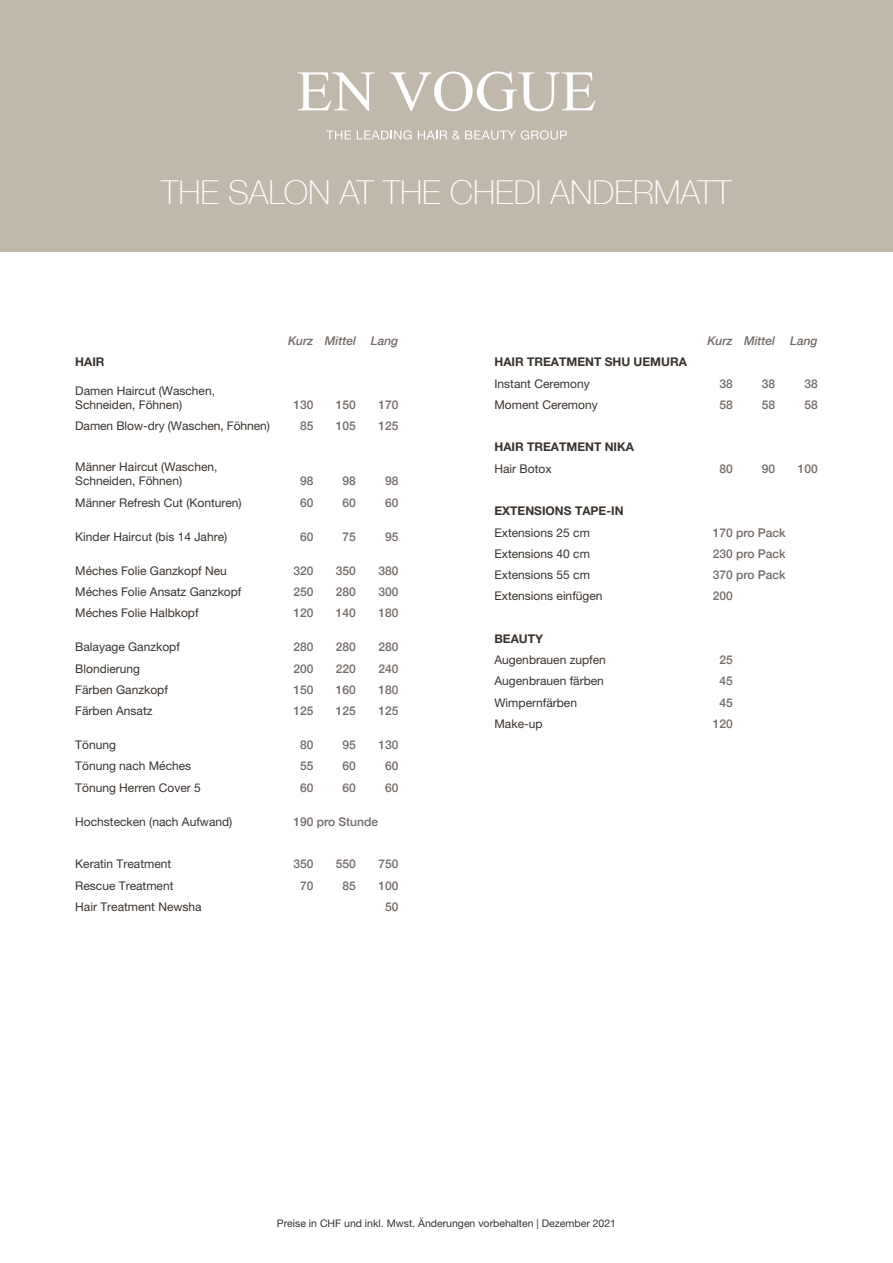
<style>
.page{position:relative;width:893px;height:1263px;background:#fff}
.page>*{position:absolute;margin:0;border:0;box-sizing:border-box;transform-origin:0 0}
.t1{font:100 33px "Helvetica Neue";color:#fff}
.t2{font:12px/14.4px "Helvetica Neue LT Pro";color:#39322d}
.t3{font:500 12px "Helvetica Neue";color:#736b67}
.t4{font:700 12px "Helvetica Neue LT Pro";color:#39322d}
.t5{font:italic 500 12px "Helvetica Neue";color:#736b67}
.t6{font:10.5px "Helvetica Neue LT Pro";color:#39322d}
</style>
<div class="page">
<div style="left:0;top:0;width:893px;height:251px;background:#c1b8ac"></div>
<svg style="left:298px;top:72px;width:77px;height:39px"></svg>
<svg style="left:390px;top:72px;width:205px;height:39px"></svg>
<svg style="left:326px;top:131px;width:25px;height:8px"></svg>
<svg style="left:357px;top:130px;width:55px;height:10px"></svg>
<svg style="left:418px;top:130px;width:149px;height:10px"></svg>
<h1 class="t1" style="left:161px;top:167px;width:572px">THE SALON AT THE CHEDI ANDERMATT</h1>
<p class="t4" style="left:75px;top:355px;width:31px">HAIR</p>
<p class="t2" style="left:75px;top:383px;width:141px">Damen Haircut (Waschen,<br>Schneiden, Föhnen)</p>
<p class="t5" style="left:288px;top:331px;width:112px">Kurz Mittel Lang</p>
<p class="t3" style="left:293px;top:395px;width:22px">130</p>
<p class="t3" style="left:336px;top:395px;width:22px">150</p>
<p class="t3" style="left:378px;top:395px;width:22px">170</p>
<p class="t2" style="left:75px;top:419px;width:196px">Damen Blow-dry (Waschen, Föhnen)</p>
<p class="t3" style="left:300px;top:416px;width:15px">85</p>
<p class="t3" style="left:336px;top:416px;width:22px">105</p>
<p class="t3" style="left:378px;top:416px;width:22px">125</p>
<p class="t2" style="left:75px;top:459px;width:144px">Männer Haircut (Waschen,<br>Schneiden, Föhnen)</p>
<p class="t3" style="left:300px;top:472px;width:15px">98</p>
<p class="t3" style="left:343px;top:472px;width:15px">98</p>
<p class="t3" style="left:385px;top:472px;width:15px">98</p>
<p class="t2" style="left:75px;top:495px;width:168px">Männer Refresh Cut (Konturen)</p>
<p class="t3" style="left:300px;top:493px;width:15px">60</p>
<p class="t3" style="left:343px;top:493px;width:15px">60</p>
<p class="t3" style="left:385px;top:493px;width:15px">60</p>
<p class="t2" style="left:75px;top:529px;width:154px">Kinder Haircut (bis 14 Jahre)</p>
<p class="t3" style="left:300px;top:527px;width:15px">60</p>
<p class="t3" style="left:343px;top:527px;width:15px">75</p>
<p class="t3" style="left:385px;top:527px;width:15px">95</p>
<p class="t2" style="left:75px;top:563px;width:153px">Méches Folie Ganzkopf Neu</p>
<p class="t3" style="left:293px;top:561px;width:22px">320</p>
<p class="t3" style="left:336px;top:561px;width:22px">350</p>
<p class="t3" style="left:378px;top:561px;width:22px">380</p>
<p class="t2" style="left:75px;top:584px;width:168px">Méches Folie Ansatz Ganzkopf</p>
<p class="t3" style="left:293px;top:582px;width:22px">250</p>
<p class="t3" style="left:336px;top:582px;width:22px">280</p>
<p class="t3" style="left:378px;top:582px;width:22px">300</p>
<p class="t2" style="left:75px;top:606px;width:125px">Méches Folie Halbkopf</p>
<p class="t3" style="left:293px;top:603px;width:22px">120</p>
<p class="t3" style="left:336px;top:603px;width:22px">140</p>
<p class="t3" style="left:378px;top:603px;width:22px">180</p>
<p class="t2" style="left:75px;top:640px;width:106px">Balayage Ganzkopf</p>
<p class="t3" style="left:293px;top:637px;width:22px">280</p>
<p class="t3" style="left:336px;top:637px;width:22px">280</p>
<p class="t3" style="left:378px;top:637px;width:22px">280</p>
<p class="t2" style="left:75px;top:661px;width:66px">Blondierung</p>
<p class="t3" style="left:293px;top:659px;width:22px">200</p>
<p class="t3" style="left:336px;top:659px;width:22px">220</p>
<p class="t3" style="left:378px;top:659px;width:22px">240</p>
<p class="t2" style="left:75px;top:682px;width:94px">Färben Ganzkopf</p>
<p class="t3" style="left:293px;top:680px;width:22px">150</p>
<p class="t3" style="left:336px;top:680px;width:22px">160</p>
<p class="t3" style="left:378px;top:680px;width:22px">180</p>
<p class="t2" style="left:75px;top:703px;width:79px">Färben Ansatz</p>
<p class="t3" style="left:293px;top:701px;width:22px">125</p>
<p class="t3" style="left:336px;top:701px;width:22px">125</p>
<p class="t3" style="left:378px;top:701px;width:22px">125</p>
<p class="t2" style="left:75px;top:737px;width:42px">Tönung</p>
<p class="t3" style="left:300px;top:735px;width:15px">80</p>
<p class="t3" style="left:343px;top:735px;width:15px">95</p>
<p class="t3" style="left:378px;top:735px;width:22px">130</p>
<p class="t2" style="left:75px;top:759px;width:118px">Tönung nach Méches</p>
<p class="t3" style="left:300px;top:756px;width:15px">55</p>
<p class="t3" style="left:343px;top:756px;width:15px">60</p>
<p class="t3" style="left:385px;top:756px;width:15px">60</p>
<p class="t2" style="left:75px;top:780px;width:127px">Tönung Herren Cover 5</p>
<p class="t3" style="left:300px;top:778px;width:15px">60</p>
<p class="t3" style="left:343px;top:778px;width:15px">60</p>
<p class="t3" style="left:385px;top:778px;width:15px">60</p>
<p class="t2" style="left:75px;top:814px;width:159px">Hochstecken (nach Aufwand)</p>
<p class="t3" style="left:293px;top:812px;width:86px">190 pro Stunde</p>
<p class="t2" style="left:75px;top:857px;width:98px">Keratin Treatment</p>
<p class="t3" style="left:293px;top:854px;width:22px">350</p>
<p class="t3" style="left:336px;top:854px;width:22px">550</p>
<p class="t3" style="left:378px;top:854px;width:22px">750</p>
<p class="t2" style="left:75px;top:878px;width:100px">Rescue Treatment</p>
<p class="t3" style="left:300px;top:876px;width:15px">70</p>
<p class="t3" style="left:343px;top:876px;width:15px">85</p>
<p class="t3" style="left:378px;top:876px;width:22px">100</p>
<p class="t2" style="left:75px;top:899px;width:128px">Hair Treatment Newsha</p>
<p class="t3" style="left:385px;top:897px;width:15px">50</p>
<p class="t5" style="left:707px;top:331px;width:112px">Kurz Mittel Lang</p>
<p class="t4" style="left:494px;top:355px;width:194px">HAIR TREATMENT SHU UEMURA</p>
<p class="t2" style="left:494px;top:376px;width:97px">Instant Ceremony</p>
<p class="t3" style="left:719px;top:374px;width:15px">38</p>
<p class="t3" style="left:762px;top:374px;width:15px">38</p>
<p class="t3" style="left:804px;top:374px;width:15px">38</p>
<p class="t2" style="left:494px;top:397px;width:105px">Moment Ceremony</p>
<p class="t3" style="left:719px;top:395px;width:15px">58</p>
<p class="t3" style="left:762px;top:395px;width:15px">58</p>
<p class="t3" style="left:804px;top:395px;width:15px">58</p>
<p class="t4" style="left:494px;top:440px;width:141px">HAIR TREATMENT NIKA</p>
<p class="t2" style="left:494px;top:461px;width:59px">Hair Botox</p>
<p class="t3" style="left:719px;top:459px;width:15px">80</p>
<p class="t3" style="left:762px;top:459px;width:15px">90</p>
<p class="t3" style="left:798px;top:459px;width:22px">100</p>
<p class="t4" style="left:494px;top:504px;width:131px">EXTENSIONS TAPE-IN</p>
<p class="t2" style="left:494px;top:525px;width:97px">Extensions 25 cm</p>
<p class="t3" style="left:713px;top:523px;width:74px">170 pro Pack</p>
<p class="t2" style="left:494px;top:546px;width:97px">Extensions 40 cm</p>
<p class="t3" style="left:713px;top:544px;width:74px">230 pro Pack</p>
<p class="t2" style="left:494px;top:567px;width:97px">Extensions 55 cm</p>
<p class="t3" style="left:713px;top:565px;width:74px">370 pro Pack</p>
<p class="t2" style="left:494px;top:589px;width:110px">Extensions einfügen</p>
<p class="t3" style="left:713px;top:586px;width:22px">200</p>
<p class="t4" style="left:494px;top:631px;width:50px">BEAUTY</p>
<p class="t2" style="left:494px;top:652px;width:113px">Augenbrauen zupfen</p>
<p class="t3" style="left:719px;top:650px;width:15px">25</p>
<p class="t2" style="left:494px;top:674px;width:111px">Augenbrauen färben</p>
<p class="t3" style="left:719px;top:671px;width:15px">45</p>
<p class="t2" style="left:494px;top:695px;width:84px">Wimpernfärben</p>
<p class="t3" style="left:719px;top:693px;width:15px">45</p>
<p class="t2" style="left:494px;top:716px;width:50px">Make-up</p>
<p class="t3" style="left:713px;top:714px;width:22px">120</p>
<p class="t6" style="left:277px;top:1217px;width:341px">Preise in CHF und inkl. Mwst. Änderungen vorbehalten | Dezember 2021</p>
</div>
